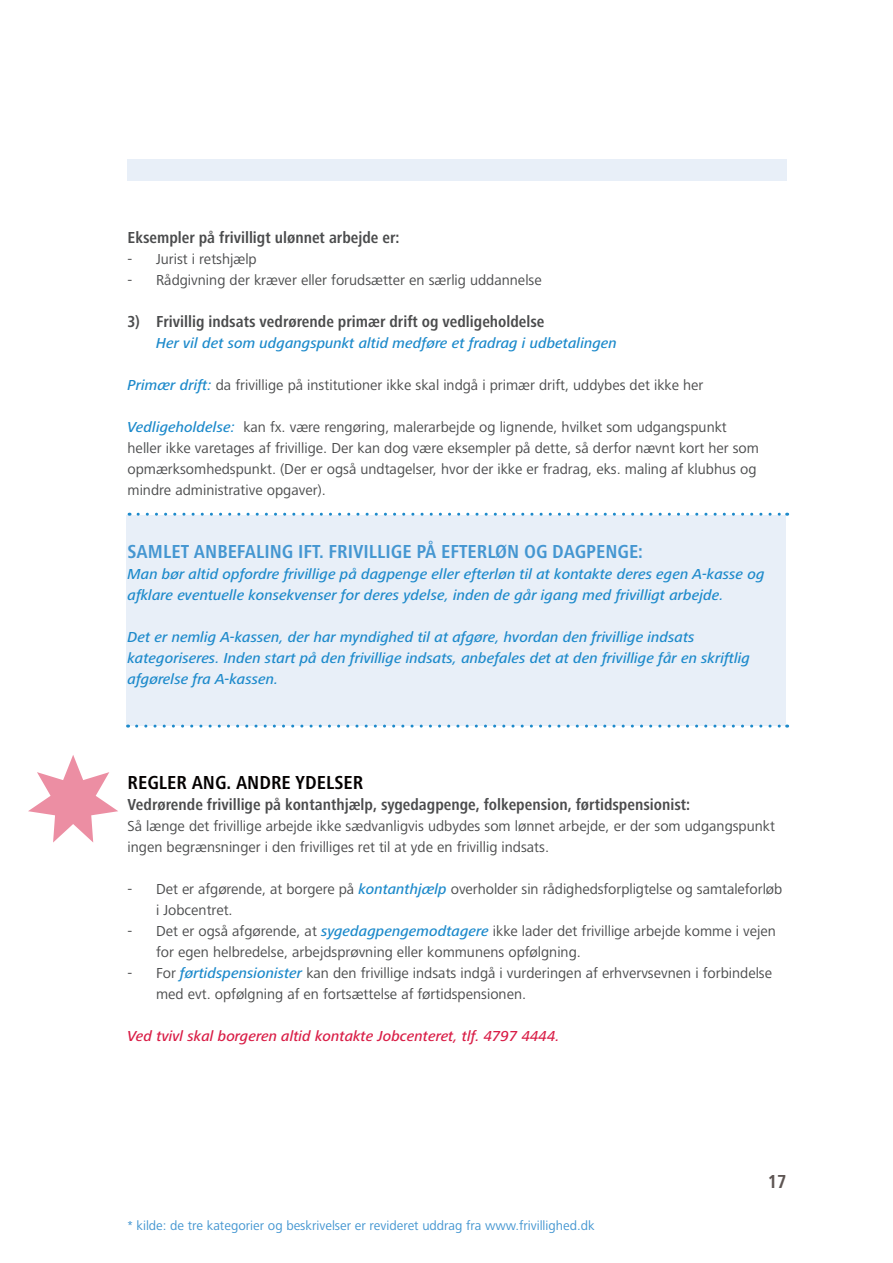
<style>
.page{position:relative;width:893px;height:1263px;background:#fff}
.page>*{position:absolute;margin:0;border:0;box-sizing:border-box;transform-origin:0 0}
.lille_RM{font:700 condensed 19.5px "Frutiger Next LT";color:#4496d1}
.lille_RM-2{font:700 condensed 19.5px "Frutiger Next LT";color:#040101}
.t1{font:700 condensed 19.5px "Frutiger Next LT";color:#5e5553}
.brød{font:700 condensed 16.5px "Frutiger Next LT";color:#4b4c4d}
.brød-2{font:15px/21px "Frutiger Next LT";color:#4b4c4d}
.brød-3{font:italic 500 15px/21px "Frutiger Next LT";color:#1d8acb}
.brød-4{font:italic 500 15px "Frutiger Next LT";color:#d91e47}
.brød-5{font:13.5px "Frutiger Next LT";color:#4496d1}
.s1{font-weight:500;font-style:italic;color:#1d8acb}
</style>
<div class="page">
<div style="left:126px;top:516px;width:659px;height:210px;background:#e8eff8"></div>
<svg style="left:138px;top:513px;width:650px;height:3px"></svg>
<svg style="left:137px;top:725px;width:651px;height:3px"></svg>
<div style="left:128px;top:159px;width:659px;height:21px;background:#e8eff8"></div>
<svg style="left:28px;top:755px;width:90px;height:87px"></svg>
<p class="brød" style="left:128px;top:228px;width:273px">Eksempler på frivilligt ulønnet arbejde er:</p>
<p class="brød-2" style="left:128px;top:249px;width:131px">- Jurist i retshjælp</p>
<p class="brød-2" style="left:128px;top:270px;width:416px">- Rådgivning der kræver eller forudsætter en særlig uddannelse</p>
<p class="brød" style="left:128px;top:312px;width:418px">3) Frivillig indsats vedrørende primær drift og vedligeholdelse</p>
<p class="brød-3" style="left:156px;top:333px;width:462px">Her vil det som udgangspunkt altid medføre et fradrag i udbetalingen</p>
<p class="brød-2" style="left:128px;top:375px;width:577px"><span class="s1">Primær drift:</span> da frivillige på institutioner ikke skal indgå i primær drift, uddybes det ikke her</p>
<p class="brød-2" style="left:128px;top:417px;width:633px"><span class="s1">Vedligeholdelse:</span> kan fx. være rengøring, malerarbejde og lignende, hvilket som udgangspunkt heller ikke varetages af frivillige. Der kan dog være eksempler på dette, så derfor nævnt kort her som opmærksomhedspunkt. (Der er også undtagelser, hvor der ikke er fradrag, eks. maling af klubhus og mindre administrative opgaver).</p>
<p class="lille_RM" style="left:128px;top:541px;width:517px">SAMLET ANBEFALING IFT. FRIVILLIGE PÅ EFTERLØN OG DAGPENGE:</p>
<p class="brød-3" style="left:128px;top:564px;width:638px">Man bør altid opfordre frivillige på dagpenge eller efterløn til at kontakte deres egen A-kasse og afklare eventuelle konsekvenser for deres ydelse, inden de går igang med frivilligt arbejde.</p>
<p class="brød-3" style="left:128px;top:627px;width:624px">Det er nemlig A-kassen, der har myndighed til at afgøre, hvordan den frivillige indsats kategoriseres. Inden start på den frivillige indsats, anbefales det at den frivillige får en skriftlig afgørelse fra A-kassen.</p>
<p class="lille_RM-2" style="left:128px;top:772px;width:237px">REGLER ANG. ANDRE YDELSER</p>
<p class="brød" style="left:128px;top:795px;width:564px">Vedrørende frivillige på kontanthjælp, sygedagpenge, folkepension, førtidspensionist:</p>
<p class="brød-2" style="left:128px;top:816px;width:649px">Så længe det frivillige arbejde ikke sædvanligvis udbydes som lønnet arbejde, er der som udgangspunkt ingen begrænsninger i den frivilliges ret til at yde en frivillig indsats.</p>
<p class="brød-2" style="left:156px;top:879px;width:628px;text-indent:-28px">- Det er afgørende, at borgere på <span class="s1">kontanthjælp</span> overholder sin rådighedsforpligtelse og samtaleforløb i Jobcentret.</p>
<p class="brød-2" style="left:156px;top:921px;width:621px;text-indent:-28px">- Det er også afgørende, at <span class="s1">sygedagpengemodtagere</span> ikke lader det frivillige arbejde komme i vejen for egen helbredelse, arbejdsprøvning eller kommunens opfølgning.</p>
<p class="brød-2" style="left:156px;top:963px;width:618px;text-indent:-28px">- For <span class="s1">førtidspensionister</span> kan den frivillige indsats indgå i vurderingen af erhvervsevnen i forbindelse med evt. opfølgning af en fortsættelse af førtidspensionen.</p>
<p class="brød-4" style="left:128px;top:1028px;width:434px">Ved tvivl skal borgeren altid kontakte Jobcenteret, tlf. 4797 4444.</p>
<p class="brød-5" style="left:128px;top:1218px;width:468px">* kilde: de tre kategorier og beskrivelser er revideret uddrag fra www.frivillighed.dk</p>
<h1 class="t1" style="left:768px;top:1171px;width:20px">17</h1>
</div>
